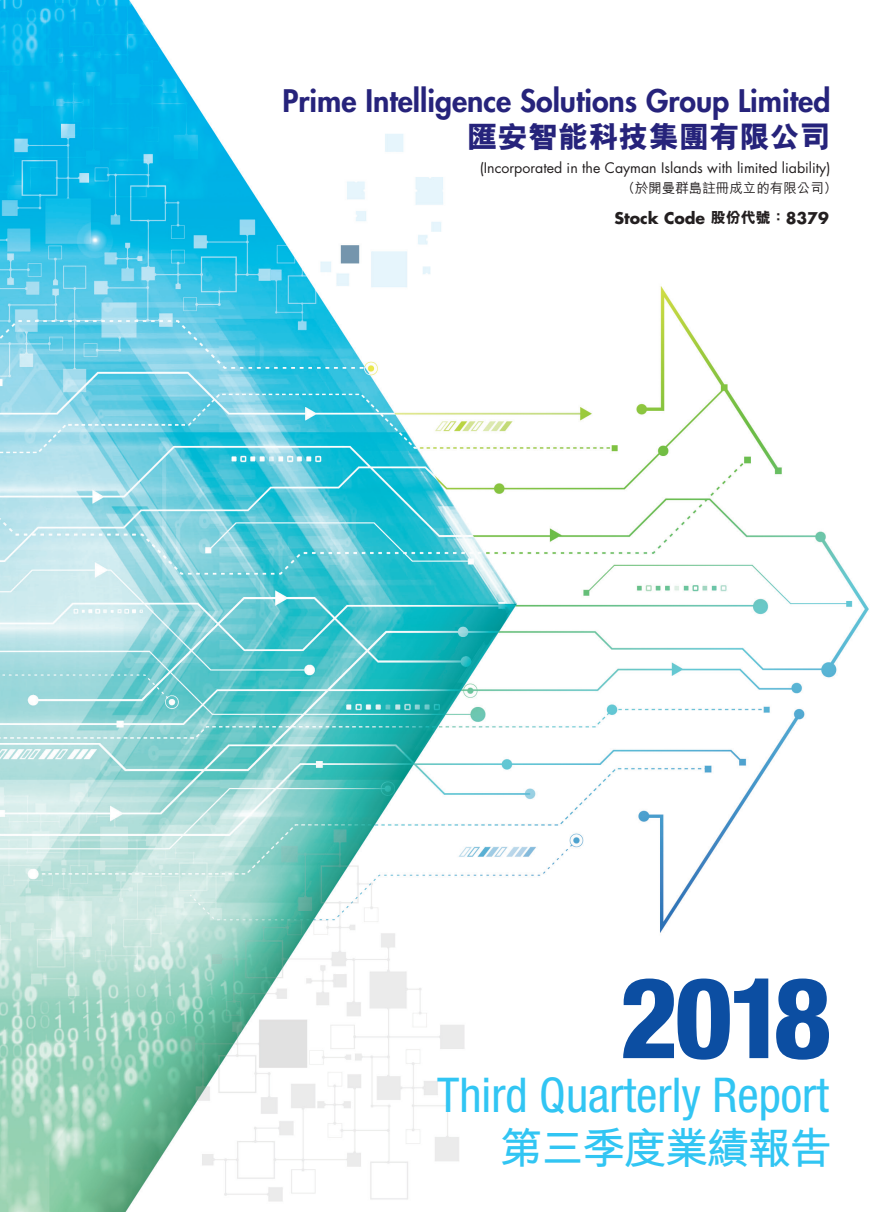
<style>
.page{position:relative;width:893px;height:1212px;background:#fff}
.page>*{position:absolute;margin:0;border:0;box-sizing:border-box;transform-origin:0 0}
.t1{font:800 condensed 112.35px "Helvetica Neue LT Std";color:#0c4ea2}
.t2{font:condensed 48px "Helvetica Neue LT Std";color:#31c5f3}
.t3{font:700 43.5px "M Hei HK";letter-spacing:-.05em;color:#31c5f3}
.t4{font:800 30.3px/35.7px "Futura Std";color:#26237b;text-align:right}
.t5{font:700 15.75px "Futura Std";color:#231f20}
.t6{font:14.25px "Futura Std";color:#231f20}
.t7{font:500 13.5px "M Hei HK";color:#231f20}
.s1{font-family:"M Hei HK"}
.s2{font-family:"M Hei HK";font-weight:800;font-size:15px}
</style>
<div class="page">
<img style="left:0;top:0;width:869px;height:1212px">
<p class="t4" style="left:283px;top:83px;width:549px">Prime Intelligence Solutions Group Limited<span class="s1">匯安智能科技集團有限公司</span></p>
<p class="t6" style="left:480px;top:159px;width:352px">(Incorporated in the Cayman Islands with limited liability)</p>
<p class="t7" style="left:621px;top:179px;width:217px">（於開曼群島註冊成立的有限公司）</p>
<p class="t5" style="left:614px;top:208px;width:216px">Stock Code <span class="s2">股份代號：</span>8379</p>
<p class="t1" style="left:619px;top:948px;width:214px">2018</p>
<p class="t2" style="left:437px;top:1067px;width:393px">Third Quarterly Report</p>
<p class="t3" style="left:499px;top:1116px;width:334px">第三季度業績報告</p>
</div>
